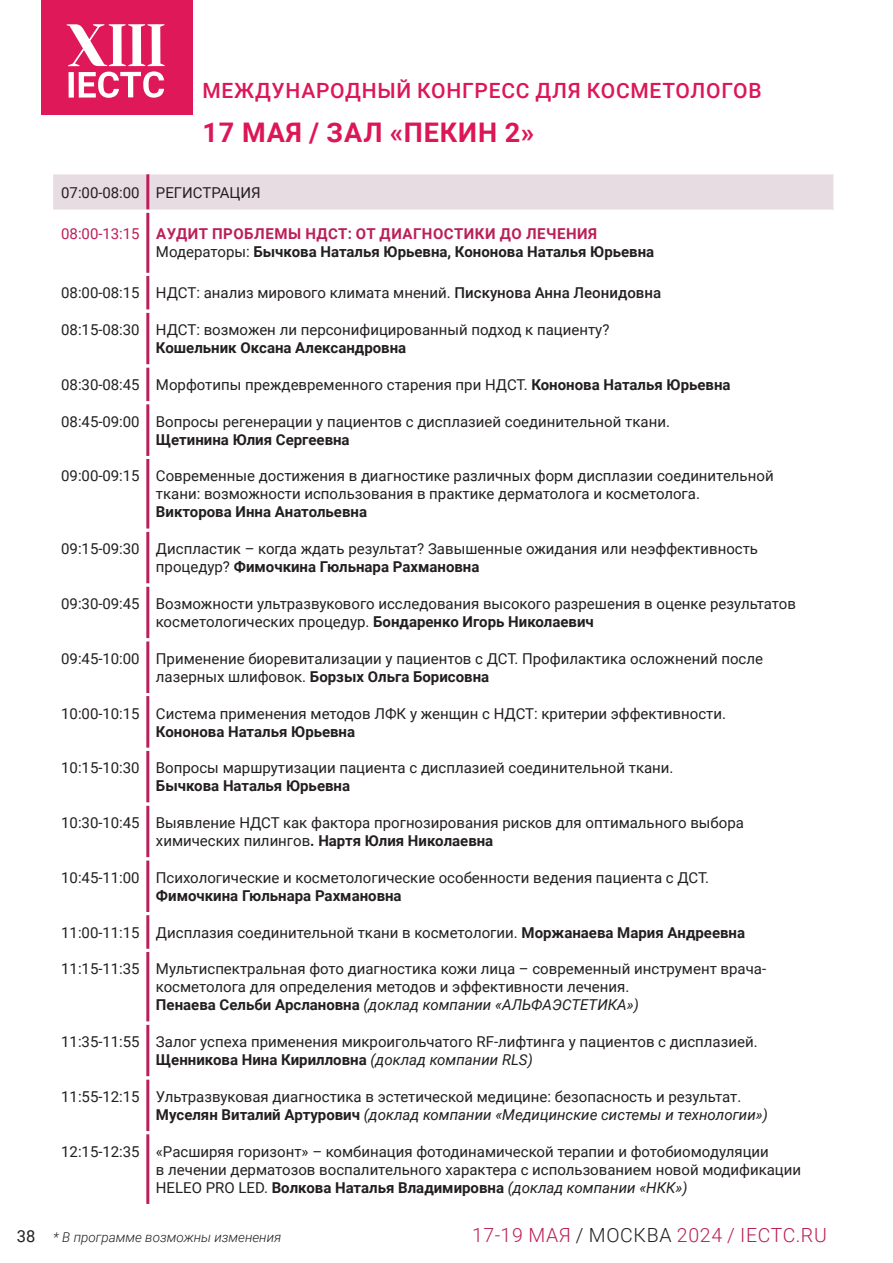
<style>
.page{position:relative;width:893px;height:1263px;background:#fff}
.page>*{position:absolute;margin:0;border:0;box-sizing:border-box;transform-origin:0 0}
.t1{font:700 27px "Roboto";color:#dc1757}
.t2{font:500 21px "Roboto";letter-spacing:.035em;color:#dc1757}
.t3{font:300 19.5px "Roboto";letter-spacing:.035em;color:#bc1e58}
.t4{font:16.5px "Roboto";color:#231f20}
.t5{font:15px/18px "Roboto";color:#231f20}
.t6{font:700 15px/18px "Roboto";color:#231f20}
.t7{font:700 15px "Roboto";color:#bc1e58}
.t8{font:15px "Roboto";letter-spacing:-.005em;color:#bc1e58}
.t9{font:italic 300 13.5px "Roboto";color:#231f20}
.s1{font-weight:700}
.s2{color:#bc1e58}
.s3{font-weight:400}
.s4{font-weight:500}
.s5{font-style:italic}
.s6{color:#231f20}
</style>
<div class="page">
<div style="left:41px;top:0;width:152px;height:115px;background:#de1859"></div>
<svg style="left:67px;top:24px;width:98px;height:74px"></svg>
<div style="left:53px;top:174px;width:780px;height:36px;background:#e8dce3"></div>
<hr style="left:146px;top:174px;width:3px;height:36px;background:#bc1e58">
<hr style="left:146px;top:213px;width:3px;height:60px;background:#bc1e58">
<hr style="left:146px;top:276px;width:3px;height:34px;background:#bc1e58">
<hr style="left:146px;top:313px;width:3px;height:51px;background:#bc1e58">
<hr style="left:146px;top:367px;width:3px;height:34px;background:#bc1e58">
<hr style="left:146px;top:404px;width:3px;height:52px;background:#bc1e58">
<hr style="left:146px;top:459px;width:3px;height:70px;background:#bc1e58">
<hr style="left:146px;top:532px;width:3px;height:51px;background:#bc1e58">
<hr style="left:146px;top:586px;width:3px;height:52px;background:#bc1e58">
<hr style="left:146px;top:641px;width:3px;height:52px;background:#bc1e58">
<hr style="left:146px;top:696px;width:3px;height:52px;background:#bc1e58">
<hr style="left:146px;top:751px;width:3px;height:51px;background:#bc1e58">
<hr style="left:146px;top:805px;width:3px;height:52px;background:#bc1e58">
<hr style="left:146px;top:860px;width:3px;height:52px;background:#bc1e58">
<hr style="left:146px;top:915px;width:3px;height:34px;background:#bc1e58">
<hr style="left:146px;top:952px;width:3px;height:70px;background:#bc1e58">
<hr style="left:146px;top:1025px;width:3px;height:51px;background:#bc1e58">
<hr style="left:146px;top:1079px;width:3px;height:52px;background:#bc1e58">
<hr style="left:146px;top:1134px;width:3px;height:70px;background:#bc1e58">
<h2 class="t2" style="left:202px;top:75px;width:561px">МЕЖДУНАРОДНЫЙ КОНГРЕСС ДЛЯ КОСМЕТОЛОГОВ</h2>
<h1 class="t1" style="left:202px;top:113px;width:60px">17 мая</h1>
<h1 class="t1" style="left:309px;top:113px;width:37px">/ Зал</h1>
<h1 class="t1" style="left:390px;top:113px;width:53px">«Пекин</h1>
<h1 class="t1" style="left:505px;top:113px;width:31px">2»</h1>
<p class="t5" style="left:61px;top:183px;width:161px">07:00-08:00 РЕГИ СТРАЦИ</p>
<p class="t5" style="left:251px;top:183px;width:11px">Я</p>
<p class="t8" style="left:61px;top:224px;width:127px">08:00-13:15 <span class="s1">Аудит</span></p>
<p class="t7" style="left:212px;top:224px;width:12px">проблемы</p>
<p class="t7" style="left:305px;top:224px;width:86px">НДСТ: от диагностики</p>
<p class="t6" style="left:156px;top:224px;width:500px;text-indent:344px"><span class="s2">до лечения<br></span><span class="s3">Модераторы:</span> Бычкова Наталья Юрьевна, Кононова Наталья Юрьевна</p>
<p class="t5" style="left:61px;top:283px;width:601px">08:00-08:15 НДСТ: анализ мирового климата мнений. <span class="s4">Пискунова Анна Леонидовна</span></p>
<p class="t5" style="left:61px;top:320px;width:550px">08:15-08:30 НДСТ: возможен ли персонифицированный подход к пациенту?</p>
<p class="t6" style="left:156px;top:338px;width:252px">Кошельник Оксана Александровна</p>
<p class="t5" style="left:61px;top:375px;width:671px">08:30-08:45 Морфотипы преждевременного старения при НДСТ. <span class="s1">Кононова Наталья Юрьевна</span></p>
<p class="t5" style="left:61px;top:412px;width:610px">08:45-09:00 Вопросы регенерации у пациентов с дисплазией соединительной ткани.</p>
<p class="t6" style="left:156px;top:430px;width:195px">Щетинина Юлия Сергеевна</p>
<p class="t5" style="left:156px;top:467px;width:619px;text-indent:-95px">09:00-09:15 Современные достижения в диагностике различных форм дисплазии соединительной ткани: возможности использования в практике дерматолога и косметолога.</p>
<p class="t6" style="left:156px;top:503px;width:213px">Викторова Инна Анатольевна</p>
<p class="t5" style="left:156px;top:539px;width:604px;text-indent:-95px">09:15-09:30 Диспластик – когда ждать результат? Завышенные ожидания или неэффективность процедур? <span class="s1">Фимочкина Гюльнара Рахмановна</span></p>
<p class="t5" style="left:156px;top:594px;width:642px;text-indent:-95px">09:30-09:45 Возможности ультразвукового исследования высокого разрешения в оценке результатов косметологических процедур. <span class="s1">Бондаренко Игорь Николаевич</span></p>
<p class="t5" style="left:156px;top:649px;width:609px;text-indent:-95px">09:45-10:00 Применение биоревитализации у пациентов с ДСТ. Профилактика осложнений после лазерных шлифовок. <span class="s1">Борзых Ольга Борисовна</span></p>
<p class="t5" style="left:61px;top:704px;width:666px">10:00-10:15 Система применения методов ЛФК у женщин с НДСТ: критерии эффективности.</p>
<p class="t6" style="left:156px;top:722px;width:201px">Кононова Наталья Юрьевна</p>
<p class="t5" style="left:61px;top:758px;width:614px">10:15-10:30 Вопросы маршрутизации пациента с дисплазией соединительной ткани.</p>
<p class="t6" style="left:156px;top:776px;width:196px">Бычкова Наталья Юрьевна</p>
<p class="t5" style="left:156px;top:813px;width:590px;text-indent:-95px">10:30-10:45 Выявление НДСТ как фактора прогнозирования рисков для оптимального выбора химических пилингов<span class="s1">. Нартя Юлия Николаевна</span></p>
<p class="t5" style="left:61px;top:868px;width:649px">10:45-11:00 Психологические и косметологические особенности ведения пациента с ДСТ.</p>
<p class="t6" style="left:156px;top:886px;width:247px">Фимочкина Гюльнара Рахмановна</p>
<p class="t5" style="left:61px;top:923px;width:685px">11:00-11:15 Дисплазия соединительной ткани в косметологии. <span class="s1">Моржанаева Мария Андреевна</span></p>
<p class="t5" style="left:156px;top:959px;width:612px;text-indent:-95px">11:15-11:35 Мультиспектральная фото диагностика кожи лица – современный инструмент врача&shy;косметолога для определения методов и эффективности лечения.<br><span class="s1">Пенаева Сельби Арслановна</span> <span class="s5">(доклад компании «АЛЬФАЭСТЕТИКА»)</span></p>
<p class="t5" style="left:156px;top:1032px;width:603px;text-indent:-95px">11:35-11:55 Залог успеха применения микроигольчатого RF-лифтинга у пациентов с дисплазией.<br><span class="s1">Щенникова Нина Кирилловна</span> <span class="s5">(доклад компании RLS)</span></p>
<p class="t5" style="left:156px;top:1087px;width:613px;text-indent:-95px">11:55-12:15 Ультразвуковая диагностика в эстетической медицине: безопасность и результат.<br><span class="s1">Муселян Виталий Артурович</span> <span class="s5">(доклад компании «Медицинские системы и технологии»)</span></p>
<p class="t5" style="left:156px;top:1142px;width:647px;text-indent:-95px">12:15-12:35 «Расширяя горизонт» – комбинация фотодинамической терапии и фотобиомодуляции<br>в лечении дерматозов воспалительного характера с использованием новой модификации<br>HELEO PRO LED. <span class="s1">Волкова Наталья Владимировна</span> <span class="s5">(доклад компании «НКК»)</span></p>
<p class="t4" style="left:17px;top:1225px;width:20px">38</p>
<h3 class="t3" style="left:472px;top:1221px;width:356px">17-19 мая <span class="s6">/ москва</span> 2024 / IECTC.RU</h3>
<p class="t9" style="left:53px;top:1228px;width:230px">* В программе возможны изменения</p>
</div>
